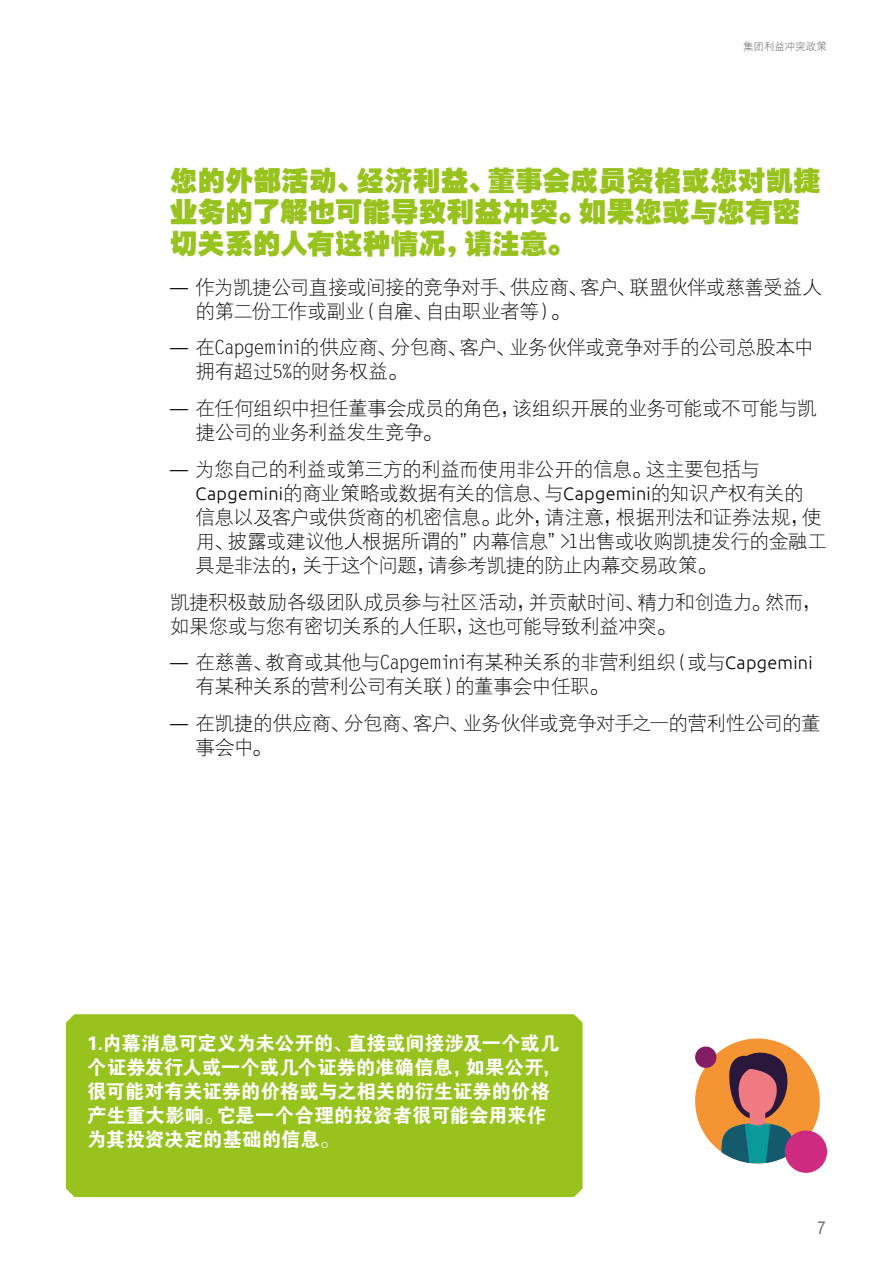
<style>
.page{position:relative;width:893px;height:1263px;background:#fff}
.page>*{position:absolute;margin:0;border:0;box-sizing:border-box;transform-origin:0 0}
.t1{font:27px/31.5px "FZCCHJW GB1 0";letter-spacing:.03em;color:#98c21d}
.t2{font:19.5px/24px "FZXDXJW GB1 0";letter-spacing:-.02em;color:#000}
.t3{font:19.5px/24px "FZDHTJW GB1 0";letter-spacing:-.005em;color:#fff}
.t4{font:300 18px "Ubuntu";color:#575756}
.t5{font:10.5px "FZXDXJW GB1 0";letter-spacing:-.005em;color:#575756}
.s1{font-family:"Ubuntu";font-weight:300;font-size:18px}
</style>
<div class="page">
<div style="left:695px;top:1038px;width:125px;height:125px;background:#f49432;border-radius:50%"></div>
<svg style="left:721px;top:1049px;width:73px;height:114px"></svg>
<div style="left:695px;top:1046px;width:21px;height:22px;background:#851c66;border-radius:50%"></div>
<div style="left:785px;top:1130px;width:42px;height:43px;background:#cd2a80;border-radius:50%"></div>
<div style="left:66px;top:1014px;width:517px;height:183px;background:#98c21d"></div>
<p class="t5" style="left:743px;top:41px;width:85px">集团利益冲突政策</p>
<p class="t1" style="left:170px;top:165px;width:652px">您的外部活动、经济利益、董事会成员资格或您对凯捷业务的了解也可能导致利益冲突。如果您或与您有密切关系的人有这种情况，请注意。</p>
<p class="t2" style="left:196px;top:275px;width:628px;text-indent:-26px"><span class="s1">—</span> 作为凯捷公司直接或间接的竞争对手、供应商、客户、联盟伙伴或慈善受益人的第二份工作或副业（自雇、自由职业者等）。</p>
<p class="t2" style="left:196px;top:336px;width:620px;text-indent:-26px"><span class="s1">—</span> 在Capgemini的供应商、分包商、客户、业务伙伴或竞争对手的公司总股本中拥有超过5%的财务权益。</p>
<p class="t2" style="left:196px;top:397px;width:622px;text-indent:-26px"><span class="s1">—</span> 在任何组织中担任董事会成员的角色，该组织开展的业务可能或不可能与凯捷公司的业务利益发生竞争。</p>
<p class="t2" style="left:196px;top:458px;width:633px;text-indent:-26px"><span class="s1">—</span> 为您自己的利益或第三方的利益而使用非公开的信息。这主要包括与<span class="s1">Capgemini</span>的商业策略或数据有关的信息、与<span class="s1">Capgemini</span>的知识产权有关的信息以及客户或供货商的机密信息。此外，请注意，根据刑法和证券法规，使用、披露或建议他人根据所谓的”内幕信息”&gt;1出售或收购凯捷发行的金融工具是非法的，关于这个问题，请参考凯捷的防止内幕交易政策。</p>
<p class="t2" style="left:170px;top:590px;width:652px">凯捷积极鼓励各级团队成员参与社区活动，并贡献时间、精力和创造力。然而，如果您或与您有密切关系的人任职，这也可能导致利益冲突。</p>
<p class="t2" style="left:196px;top:651px;width:619px;text-indent:-26px"><span class="s1">—</span> 在慈善、教育或其他与Capgemini有某种关系的非营利组织（或与<span class="s1">Capgemini</span>有某种关系的营利公司有关联）的董事会中任职。</p>
<p class="t2" style="left:196px;top:712px;width:627px;text-indent:-26px"><span class="s1">—</span> 在凯捷的供应商、分包商、客户、业务伙伴或竞争对手之一的营利性公司的董事会中。</p>
<p class="t3" style="left:87px;top:1031px;width:475px">1.内幕消息可定义为未公开的、直接或间接涉及一个或几个证券发行人或一个或几个证券的准确信息，如果公开，很可能对有关证券的价格或与之相关的衍生证券的价格产生重大影响。它是一个合理的投资者很可能会用来作为其投资决定的基础的信息。</p>
<p class="t4" style="left:817px;top:1217px;width:12px">7</p>
</div>
